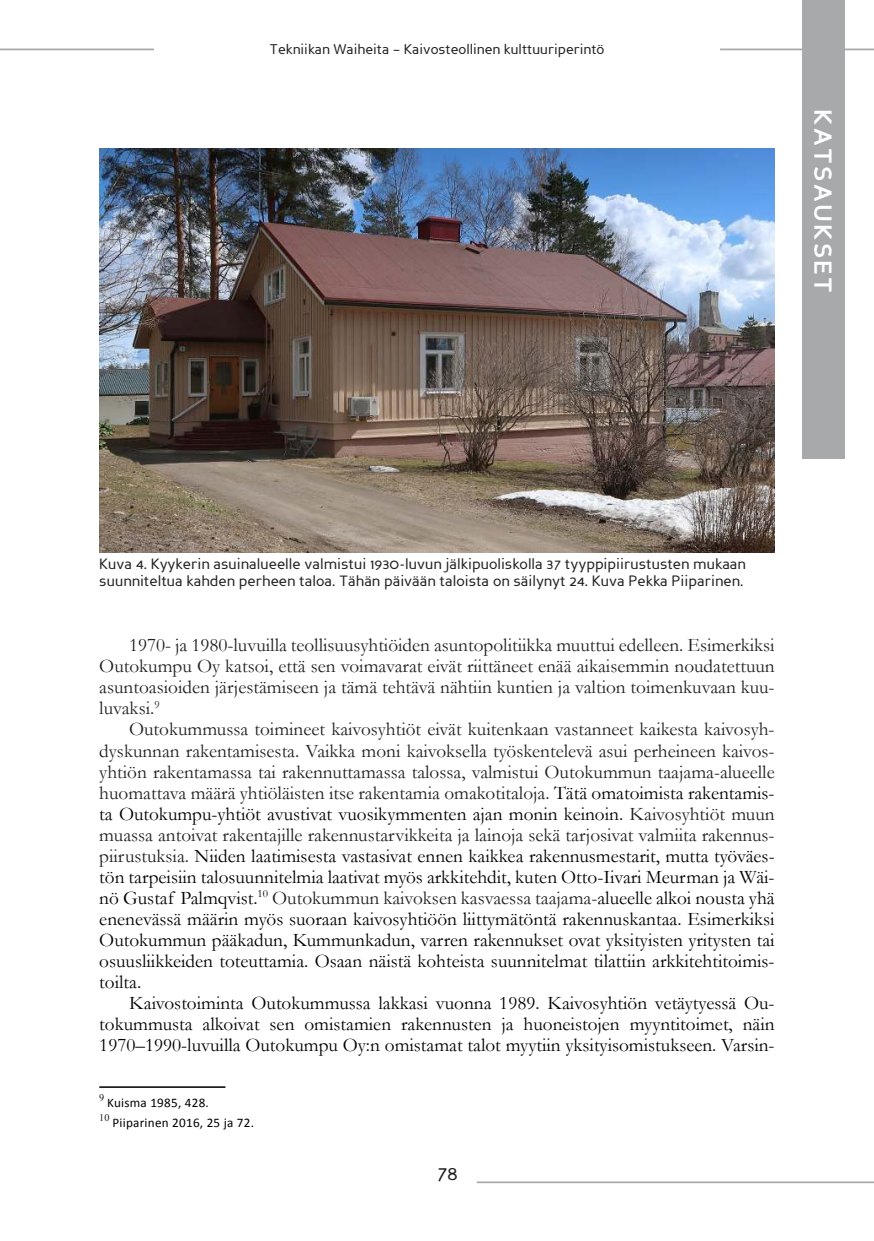
<style>
.page{position:relative;width:874px;height:1241px;background:#fff}
.page>*{position:absolute;margin:0;border:0;box-sizing:border-box;transform-origin:0 0}
.t1{font:700 24.5px "Perspective Sans";letter-spacing:.1em;color:#fff}
.t2{font:21px "Perspective Sans";color:#221f1f}
.t3{font:19.25px/21px "Garamond";color:#000;text-align:justify}
.t4{font:19.25px/21px "Garamond";color:#221f1f;text-align:justify}
.t5{font:14.88px/17.8px "Perspective Sans";color:#221f1f}
.t6{font:14px "Perspective Sans";color:#221f1f}
.t7{font:13.12px/19.8px "Calibri";letter-spacing:.02em;color:#000}
.s1{color:#221f1f}
</style>
<div class="page">
<hr style="left:719px;top:49px;width:154px;height:1px;background:#a7a9ab">
<hr style="left:0;top:49px;width:154px;height:1px;background:#a7a9ab">
<div style="left:801px;top:0;width:42px;height:458px;background:#a7a9ab"></div>
<hr style="left:476px;top:1181px;width:397px;height:1px;background:#a7a9ab">
<hr style="left:99px;top:1086px;width:126px;height:1px;background:#221f1f">
<img style="left:99px;top:149px;width:675px;height:403px">
<p class="t6" style="left:269px;top:43px;width:336px">Tekniikan Waiheita – Kaivosteollinen kulttuuriperintö</p>
<p class="t1" style="left:832px;top:109px;width:185px;rotate:90deg">KATSAUKSET</p>
<p class="t5" style="left:99px;top:556px;width:647px">Kuva 4. Kyykerin asuinalueelle valmistui 1930-luvun jälkipuoliskolla 37 tyyppipiirustusten mukaan suunniteltua kahden perheen taloa. Tähän päivään taloista on säilynyt 24. Kuva Pekka Piiparinen.</p>
<p class="t4" style="left:99px;top:636px;width:676px;text-indent:30px">1970- ja 1980-luvuilla teollisuusyhtiöiden asuntopolitiikka muuttui edelleen. Esimerkiksi Outokumpu Oy katsoi, että sen voimavarat eivät riittäneet enää aikaisemmin noudatettuun asuntoasioiden järjestämiseen ja tämä tehtävä nähtiin kuntien ja valtion toimenkuvaan kuu&shy;luvaksi.<sup>9</sup></p>
<p class="t3" style="left:99px;top:720px;width:676px;text-indent:30px"><span class="s1">Outokummussa toimineet kaivosyhtiöt eivät kuitenkaan vastanneet kaikesta kaivosyh&shy;dyskunnan rakentamisesta. Vaikka moni kaivoksella työskentelevä asui perheineen kaivos&shy;yhtiön rakentamassa tai rakennuttamassa talossa, valmistui Outokummun taajama-alueelle huomattava määrä yhtiöläisten itse rakentamia omakotitaloja.</span> Tätä omatoimista rakentamis&shy;ta Outokumpu-yhtiöt avustivat vuosikymmenten ajan monin keinoin. <span class="s1">Kaivosyhtiöt muun muassa antoivat rakentajille rakennustarvikkeita ja lainoja sekä tarjosivat valmiita rakennus&shy;piirustuksia.</span> Niiden laatimisesta vastasivat ennen kaikkea rakennusmestarit, mutta työväes&shy;tön tarpeisiin talosuunnitelmia laativat myös arkkitehdit, kuten Otto-Iivari Meurman ja Wäi&shy;nö Gustaf Palmqvist.<sup>10</sup> <span class="s1">Outokummun kaivoksen kasvaessa taajama-</span>alueelle alkoi nousta yhä enenevässä määrin myös suoraan kaivosyhtiöön liittymätöntä rakennuskantaa. Esimerkiksi Outokummun pääkadun, Kummunkadun, varren rakennukset ovat yksityisten yritysten tai osuusliikkeiden toteuttamia. Osaan näistä kohteista suunnitelmat tilattiin arkkitehtitoimis&shy;toilta.</p>
<p class="t3" style="left:99px;top:993px;width:676px;text-indent:30px">Kaivostoiminta Outokummussa lakkasi vuonna 1989. Kaivosyhtiön vetäytyessä Ou&shy;tokummusta alkoivat sen omistamien rakennusten ja huoneistojen myyntitoimet, näin 1970–1990-luvuilla Outokumpu Oy:n omistamat talot myytiin yksityisomistukseen. Varsin-</p>
<p class="t7" style="left:99px;top:1093px;width:156px"><sup>9</sup> Kuisma 1985, 428.<br><sup>10</sup> Piiparinen 2016, 25 ja 72.</p>
<p class="t2" style="left:437px;top:1164px;width:23px">78</p>
</div>
